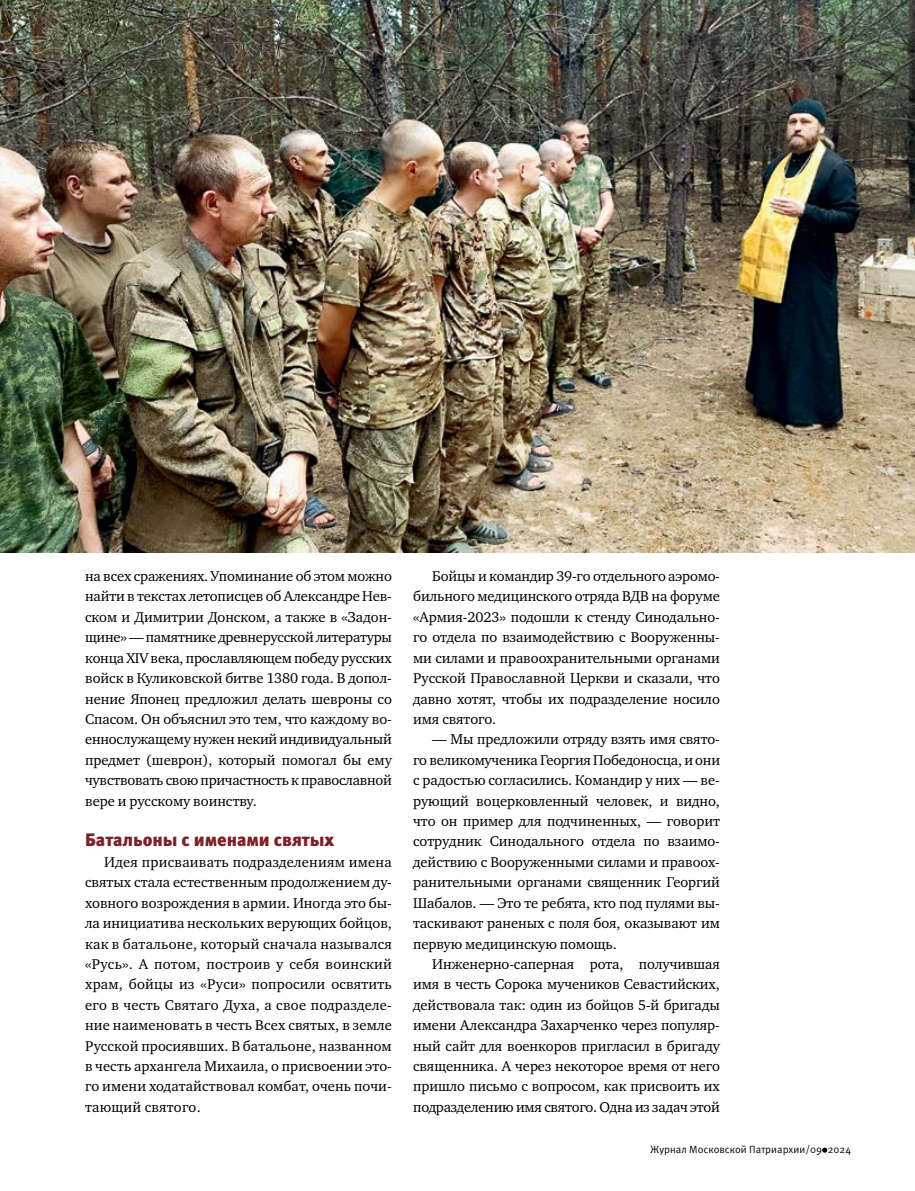
<style>
.page{position:relative;width:915px;height:1191px;background:#fff}
.page>*{position:absolute;margin:0;border:0;box-sizing:border-box;transform-origin:0 0}
.t1{font:900 18px "Meta Pro";letter-spacing:-.005em;color:#7c2125}
.t2{font:14.55px/20.4px "Charter ITC";letter-spacing:-.005em;color:#000;text-align:justify}
.t3{font:10.5px "Meta Pro";color:#000}
</style>
<div class="page">
<svg style="left:822px;top:1147px;width:5px;height:5px"></svg>
<img style="left:0;top:0;width:914px;height:553px">
<p class="t2" style="left:85px;top:566px;width:308px">на всех сражениях. Упоминание об этом можно найти в текстах летописцев об Александре Нев&shy;ском и Димитрии Донском, а также в «Задон&shy;щине» — памятнике древнерусской литературы конца XIV века, прославляющем победу русских войск в Куликовской битве 1380 года. В допол&shy;нение Японец предложил делать шевроны со Спасом. Он объяснил это тем, что каждому во&shy;еннослужащему нужен некий индивидуальный предмет (шеврон), который помогал бы ему чувствовать свою причастность к православной вере и русскому воинству.</p>
<p class="t1" style="left:85px;top:829px;width:250px">Батальоны с именами святых</p>
<p class="t2" style="left:85px;top:851px;width:308px;text-indent:19px">Идея присваивать подразделениям имена святых стала естественным продолжением ду&shy;ховного возрождения в армии. Иногда это бы&shy;ла инициатива нескольких верующих бойцов, как в батальоне, который сначала назывался «Русь». А потом, построив у себя воинский храм, бойцы из «Руси» попросили освятить его в честь Святаго Духа, а свое подразделе&shy;ние наименовать в честь Всех святых, в земле Русской просиявших. В батальоне, названном в честь архангела Михаила, о присвоении это&shy;го имени ходатайствовал комбат, очень почи&shy;тающий святого.</p>
<p class="t2" style="left:413px;top:566px;width:308px;text-indent:19px">Бойцы и командир 39-го отдельного аэромо&shy;бильного медицинского отряда ВДВ на форуме «Армия-2023» подошли к стенду Синодально&shy;го отдела по взаимодействию с Вооруженны&shy;ми силами и правоохранительными органами Русской Православной Церкви и сказали, что давно хотят, чтобы их подразделение носило имя святого.</p>
<p class="t2" style="left:413px;top:729px;width:308px;text-indent:19px">— Мы предложили отряду взять имя свято&shy;го великомученика Георгия Победоносца, и они с радостью согласились. Командир у них — ве&shy;рующий воцерковленный человек, и видно, что он пример для подчиненных, — говорит сотрудник Синодального отдела по взаимо&shy;действию с Вооруженными силами и правоох&shy;ранительными органами священник Георгий Шабалов. — Это те ребята, кто под пулями вы&shy;таскивают раненых с поля боя, оказывают им первую медицинскую помощь.</p>
<p class="t2" style="left:413px;top:953px;width:308px;text-indent:19px">Инженерно-саперная рота, получившая имя в честь Сорока мучеников Севастийских, действовала так: один из бойцов 5-й бригады имени Александра Захарченко через популяр&shy;ный сайт для военкоров пригласил в бригаду священника. А через некоторое время от него пришло письмо с вопросом, как присвоить их подразделению имя святого. Одна из задач этой</p>
<p class="t3" style="left:650px;top:1142px;width:202px">Журнал Московской Патриархии/09 2024</p>
</div>
